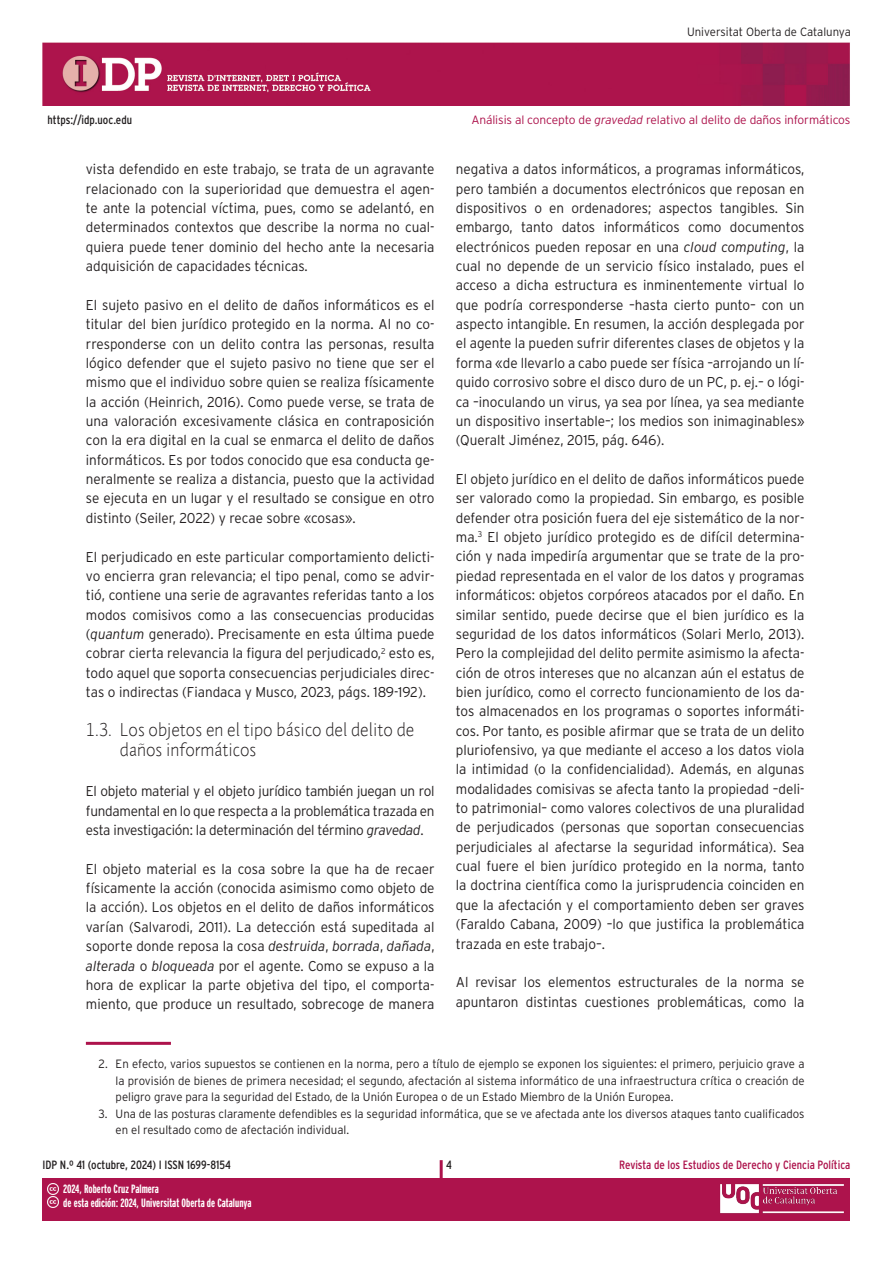
<style>
.page{position:relative;width:893px;height:1263px;background:#fff}
.page>*{position:absolute;margin:0;border:0;box-sizing:border-box;transform-origin:0 0}
._03_apartat_2{font:18px/19.5px "Pragma ND Light";color:#231f20;scale:.95 1}
._02_texto_base{font:300 14.25px/19.4px "Interstate";color:#231f20;text-align:justify;scale:.95 1}
.notes{font:300 12px/16.5px "Interstate";color:#231f20;text-align:justify;scale:.95 1}
.t1{font:700 extra-condensed 12px/14.4px "Interstate";color:#fff}
.t2{font:300 12px "Interstate";letter-spacing:-.01em;color:#ad134c}
.t3{font:condensed 12px "Interstate";color:#231f20}
.t4{font:condensed 12px "Interstate";color:#ad134c}
.s1{font-style:italic}
</style>
<div class="page">
<img style="left:43px;top:43px;width:807px;height:63px">
<div style="left:43px;top:1178px;width:807px;height:42px;background:#ad134c"></div>
<hr style="left:440px;top:1160px;width:3px;height:44px;background:#ad134c">
<img style="left:720px;top:1184px;width:124px;height:30px">
<svg style="left:47px;top:1183px;width:11px;height:25px"></svg>
<hr style="left:86px;top:1042px;width:85px;height:3px;background:#ad134c">
<p class="notes" style="left:687px;top:23px;width:174px">Universitat Oberta de Catalunya</p>
<p class="t3" style="left:48px;top:113px;width:86px">https://idp.uoc.edu</p>
<p class="_02_texto_base" style="left:86px;top:159px;width:369px">vista defendido en este trabajo, se trata de un agravante relacionado con la superioridad que demuestra el agen&shy;te ante la potencial víctima, pues, como se adelantó, en determinados contextos que describe la norma no cual&shy;quiera puede tener dominio del hecho ante la necesaria adquisición de capacidades técnicas.</p>
<p class="_02_texto_base" style="left:86px;top:295px;width:369px">El sujeto pasivo en el delito de daños informáticos es el titular del bien jurídico protegido en la norma. Al no co&shy;rresponderse con un delito contra las personas, resulta lógico defender que el sujeto pasivo no tiene que ser el mismo que el individuo sobre quien se realiza físicamente la acción (Heinrich, 2016). Como puede verse, se trata de una valoración excesivamente clásica en contraposición con la era digital en la cual se enmarca el delito de daños informáticos. Es por todos conocido que esa conducta ge&shy;neralmente se realiza a distancia, puesto que la actividad se ejecuta en un lugar y el resultado se consigue en otro distinto (Seiler, 2022) y recae sobre «cosas».</p>
<p class="_02_texto_base" style="left:86px;top:547px;width:369px">El perjudicado en este particular comportamiento delicti&shy;vo encierra gran relevancia; el tipo penal, como se advir&shy;tió, contiene una serie de agravantes referidas tanto a los modos comisivos como a las consecuencias producidas (<span class="s1">quantum</span> generado). Precisamente en esta última puede cobrar cierta relevancia la figura del perjudicado,<sup>2</sup> esto es, todo aquel que soporta consecuencias perjudiciales direc&shy;tas o indirectas (Fiandaca y Musco, 2023, págs. 189-192).</p>
<h3 class="_03_apartat_2" style="left:120px;top:720px;width:311px;text-indent:-34px">1.3. Los objetos en el tipo básico del delito de daños informáticos</h3>
<p class="_02_texto_base" style="left:86px;top:781px;width:369px">El objeto material y el objeto jurídico también juegan un rol fundamental en lo que respecta a la problemática trazada en esta investigación: la determinación del término <span class="s1">gravedad</span>.</p>
<p class="_02_texto_base" style="left:86px;top:859px;width:369px">El objeto material es la cosa sobre la que ha de recaer físicamente la acción (conocida asimismo como objeto de la acción). Los objetos en el delito de daños informáticos varían (Salvarodi, 2011). La detección está supeditada al soporte donde reposa la cosa <span class="s1">destruida</span>, <span class="s1">borrada</span>, <span class="s1">dañada</span>, <span class="s1">alterada</span> o <span class="s1">bloqueada</span> por el agente. Como se expuso a la hora de explicar la parte objetiva del tipo, el comporta&shy;miento, que produce un resultado, sobrecoge de manera</p>
<p class="t2" style="left:471px;top:113px;width:381px">Análisis al concepto de <span class="s1">gravedad</span> relativo al delito de daños informáticos</p>
<p class="_02_texto_base" style="left:456px;top:159px;width:369px">negativa a datos informáticos, a programas informáticos, pero también a documentos electrónicos que reposan en dispositivos o en ordenadores; aspectos tangibles. Sin embargo, tanto datos informáticos como documentos electrónicos pueden reposar en una <span class="s1">cloud computing</span>, la cual no depende de un servicio físico instalado, pues el acceso a dicha estructura es inminentemente virtual lo que podría corresponderse –hasta cierto punto– con un aspecto intangible. En resumen, la acción desplegada por el agente la pueden sufrir diferentes clases de objetos y la forma «de llevarlo a cabo puede ser física –arrojando un lí&shy;quido corrosivo sobre el disco duro de un PC, p. ej.– o lógi&shy;ca –inoculando un virus, ya sea por línea, ya sea mediante un dispositivo insertable–; los medios son inimaginables» (Queralt Jiménez, 2015, pág. 646).</p>
<p class="_02_texto_base" style="left:456px;top:469px;width:369px">El objeto jurídico en el delito de daños informáticos puede ser valorado como la propiedad. Sin embargo, es posible defender otra posición fuera del eje sistemático de la nor&shy;ma.<sup>3</sup> El objeto jurídico protegido es de difícil determina&shy;ción y nada impediría argumentar que se trate de la pro&shy;piedad representada en el valor de los datos y programas informáticos: objetos corpóreos atacados por el daño. En similar sentido, puede decirse que el bien jurídico es la seguridad de los datos informáticos (Solari Merlo, 2013).<br>Pero la complejidad del delito permite asimismo la afecta&shy;ción de otros intereses que no alcanzan aún el estatus de bien jurídico, como el correcto funcionamiento de los da&shy;tos almacenados en los programas o soportes informáti&shy;cos. Por tanto, es posible afirmar que se trata de un delito pluriofensivo, ya que mediante el acceso a los datos viola la intimidad (o la confidencialidad). Además, en algunas modalidades comisivas se afecta tanto la propiedad –deli&shy;to patrimonial– como valores colectivos de una pluralidad de perjudicados (personas que soportan consecuencias perjudiciales al afectarse la seguridad informática). Sea cual fuere el bien jurídico protegido en la norma, tanto la doctrina científica como la jurisprudencia coinciden en que la afectación y el comportamiento deben ser graves (Faraldo Cabana, 2009) –lo que justifica la problemática trazada en este trabajo–.</p>
<p class="_02_texto_base" style="left:456px;top:972px;width:369px">Al revisar los elementos estructurales de la norma se apuntaron distintas cuestiones problemáticas, como la</p>
<p class="notes" style="left:116px;top:1056px;width:727px;text-indent:-17px">2. En efecto, varios supuestos se contienen en la norma, pero a título de ejemplo se exponen los siguientes: el primero, perjuicio grave a la provisión de bienes de primera necesidad; el segundo, afectación al sistema informático de una infraestructura crítica o creación de peligro grave para la seguridad del Estado, de la Unión Europea o de un Estado Miembro de la Unión Europea.</p>
<p class="notes" style="left:116px;top:1105px;width:727px;text-indent:-17px">3. Una de las posturas claramente defendibles es la seguridad informática, que se ve afectada ante los diversos ataques tanto cualificados en el resultado como de afectación individual.</p>
<p class="t3" style="left:43px;top:1158px;width:190px">IDP N.º 41 (octubre, 2024) I ISSN 1699-8154</p>
<p class="t3" style="left:446px;top:1158px;width:7px">4</p>
<p class="t4" style="left:619px;top:1158px;width:233px">Revista de los Estudios de Derecho y Ciencia Política</p>
<p class="t1" style="left:63px;top:1181px;width:190px">2024, Roberto Cruz Palmera<br>de esta edición: 2024, Universitat Oberta de Catalunya</p>
</div>
